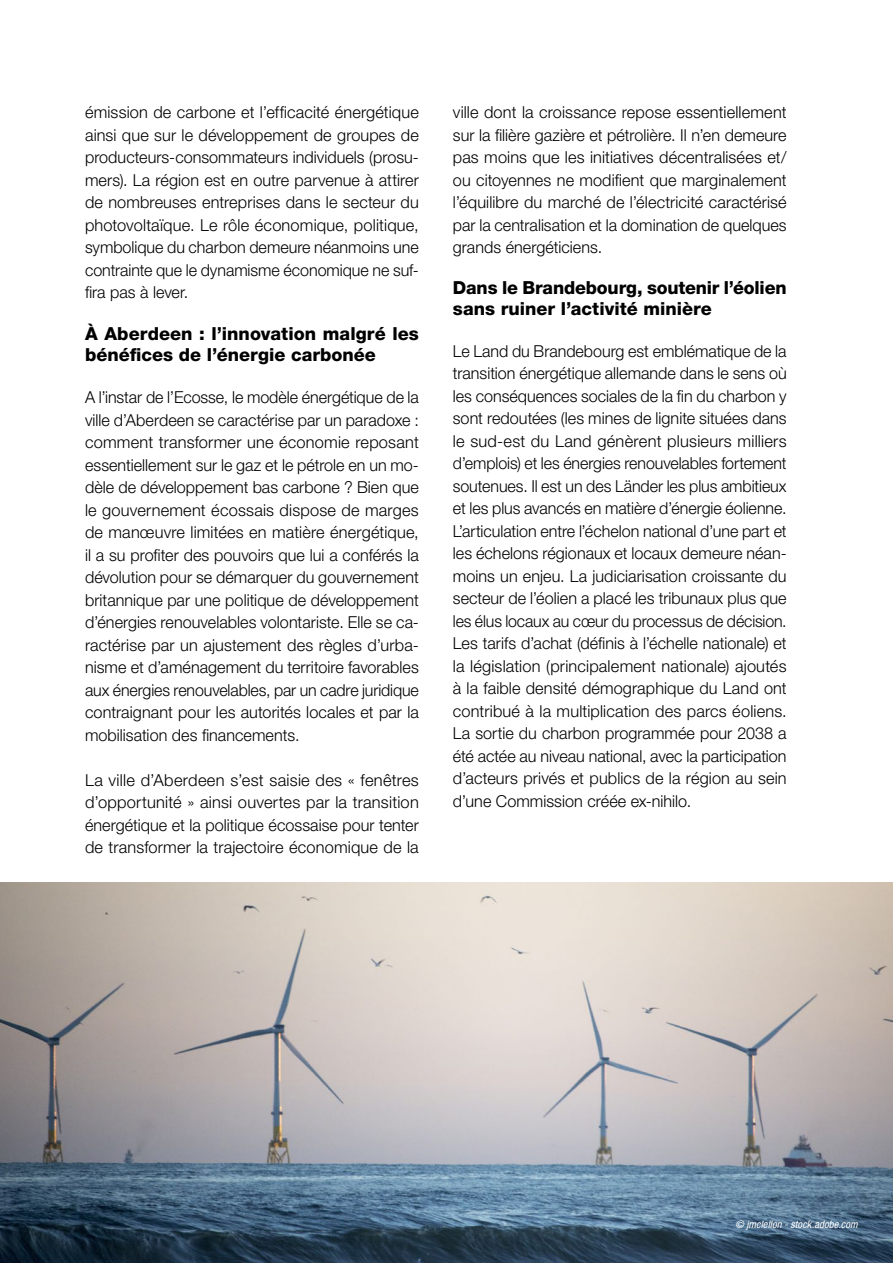
<style>
.page{position:relative;width:893px;height:1263px;background:#fff}
.page>*{position:absolute;margin:0;border:0;box-sizing:border-box;transform-origin:0 0}
.t1{font:800 18px/21px "Helvetica Neue LT Pro";color:#000}
.t2{font:300 16.5px/22.5px "Helvetica Neue LT Pro";color:#000;text-align:justify}
.t3{font:italic condensed 10.5px "Helvetica Neue LT Pro";letter-spacing:.01em;color:#fff}
</style>
<div class="page">
<img style="left:0;top:883px;width:893px;height:380px">
<p class="t2" style="left:85px;top:101px;width:335px">émission de carbone et l’efficacité énergétique ainsi que sur le développement de groupes de producteurs-consommateurs individuels (prosu&shy;mers). La région est en outre parvenue à attirer de nombreuses entreprises dans le secteur du photovoltaïque. Le rôle économique, politique, symbolique du charbon demeure néanmoins une contrainte que le dynamisme économique ne suf&shy;fira pas à lever.</p>
<p class="t1" style="left:85px;top:323px;width:335px">À Aberdeen : l’innovation malgré les bénéfices de l’énergie carbonée</p>
<p class="t2" style="left:85px;top:386px;width:335px">A l’instar de l’Ecosse, le modèle énergétique de la ville d’Aberdeen se caractérise par un paradoxe : comment transformer une économie reposant essentiellement sur le gaz et le pétrole en un mo&shy;dèle de développement bas carbone ? Bien que le gouvernement écossais dispose de marges de manœuvre limitées en matière énergétique, il a su profiter des pouvoirs que lui a conférés la dévolution pour se démarquer du gouvernement britannique par une politique de développement d’énergies renouvelables volontariste. Elle se ca&shy;ractérise par un ajustement des règles d’urba&shy;nisme et d’aménagement du territoire favorables aux énergies renouvelables, par un cadre juridique contraignant pour les autorités locales et par la mobilisation des financements.</p>
<p class="t2" style="left:85px;top:768px;width:335px">La ville d’Aberdeen s’est saisie des « fenêtres d’opportunité » ainsi ouvertes par la transition énergétique et la politique écossaise pour tenter de transformer la trajectoire économique de la</p>
<p class="t2" style="left:453px;top:101px;width:335px">ville dont la croissance repose essentiellement sur la filière gazière et pétrolière. Il n’en demeure pas moins que les initiatives décentralisées et/ ou citoyennes ne modifient que marginalement l’équilibre du marché de l’électricité caractérisé par la centralisation et la domination de quelques grands énergéticiens.</p>
<p class="t1" style="left:453px;top:277px;width:335px">Dans le Brandebourg, soutenir l’éolien sans ruiner l’activité minière</p>
<p class="t2" style="left:453px;top:339px;width:335px">Le Land du Brandebourg est emblématique de la transition énergétique allemande dans le sens où les conséquences sociales de la fin du charbon y sont redoutées (les mines de lignite situées dans le sud-est du Land génèrent plusieurs milliers d’emplois) et les énergies renouvelables fortement soutenues. Il est un des Länder les plus ambitieux et les plus avancés en matière d’énergie éolienne.<br>L’articulation entre l’échelon national d’une part et les échelons régionaux et locaux demeure néan&shy;moins un enjeu. La judiciarisation croissante du secteur de l’éolien a placé les tribunaux plus que les élus locaux au cœur du processus de décision.<br>Les tarifs d’achat (définis à l’échelle nationale) et la législation (principalement nationale) ajoutés à la faible densité démographique du Land ont contribué à la multiplication des parcs éoliens.<br>La sortie du charbon programmée pour 2038 a été actée au niveau national, avec la participation d’acteurs privés et publics de la région au sein d’une Commission créée ex-nihilo.</p>
<p class="t3" style="left:735px;top:1218px;width:124px">© jmclellon - stock.adobe.com</p>
</div>
